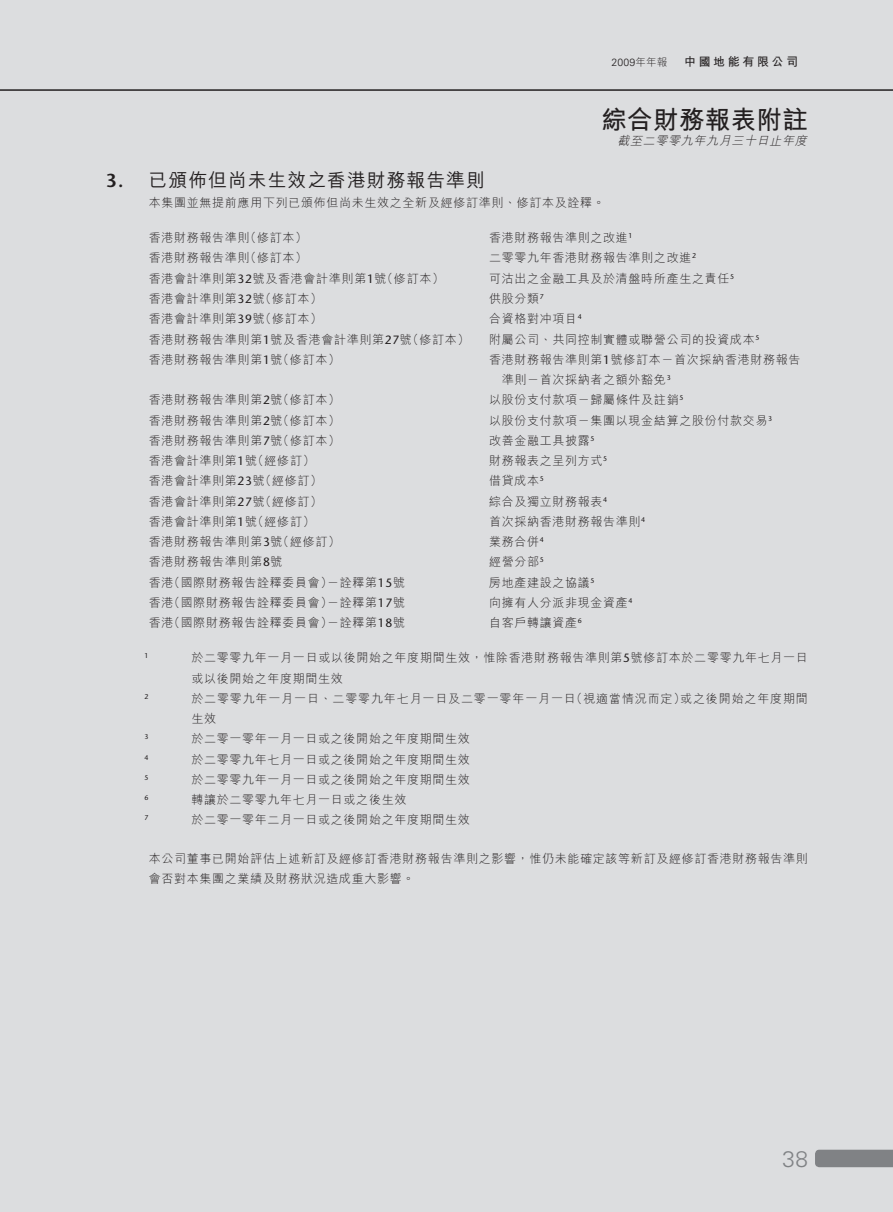
<style>
.page{position:relative;width:893px;height:1212px;background:#dcdddf}
.page>*{position:absolute;margin:0;border:0;box-sizing:border-box;transform-origin:0 0}
.t1{font:700 25.5px "M Hei HK";letter-spacing:.015em;color:#231f20}
.t2{font:300 22.5px "Univers LT Std";color:#808285}
.t3{font:500 18.75px "M Hei HK";letter-spacing:.055em;color:#231f20}
.t4{font:300 12px/20.2px "M Hei HK";letter-spacing:.055em;color:#231f20}
.t5{font:italic 300 12px "M Hei HK";color:#231f20}
.t6{font:700 12px "M Hei HK";letter-spacing:.215em;color:#231f20}
.t7{font:300 10.5px "Univers LT Std";color:#231f20}
.t8{font:500 7.05px "Stone Sans Std";color:#231f20}
.s1{font-family:"M Hei HK"}
.s2{font-family:"Stone Sans Std";font-weight:600}
.s3{font-family:"Stone Sans Std";font-weight:500}
</style>
<div class="page">
<svg style="left:815px;top:1150px;width:78px;height:17px"></svg>
<hr style="left:0;top:89px;width:893px;height:2px;background:#231f20">
<p class="t7" style="left:611px;top:56px;width:57px">2009<span class="s1">年年報</span></p>
<p class="t6" style="left:684px;top:53px;width:115px">中國地能有限公司</p>
<p class="t1" style="left:601px;top:101px;width:208px">綜合財務報表附註</p>
<p class="t5" style="left:617px;top:133px;width:195px">截至二零零九年九月三十日止年度</p>
<p class="t3" style="left:106px;top:166px;width:380px"><span class="s2">3.</span> 已頒佈但尚未生效之香港財務報告準則</p>
<p class="t4" style="left:149px;top:192px;width:458px">本集團並無提前應用下列已頒佈但尚未生效之全新及經修訂準則、修訂本及詮釋。</p>
<p class="t4" style="left:149px;top:227px;width:160px">香港財務報告準則（修訂本）</p>
<p class="t4" style="left:489px;top:227px;width:145px">香港財務報告準則之改進<sup>1</sup></p>
<p class="t4" style="left:149px;top:247px;width:160px">香港財務報告準則（修訂本）</p>
<p class="t4" style="left:489px;top:247px;width:209px">二零零九年香港財務報告準則之改進<sup>2</sup></p>
<p class="t4" style="left:149px;top:268px;width:297px">香港會計準則第<span class="s3">32</span>號及香港會計準則第<span class="s3">1</span>號（修訂本）</p>
<p class="t4" style="left:489px;top:268px;width:247px">可沽出之金融工具及於清盤時所產生之責任<sup>5</sup></p>
<p class="t4" style="left:149px;top:288px;width:175px">香港會計準則第<span class="s3">32</span>號（修訂本）</p>
<p class="t4" style="left:489px;top:288px;width:56px">供股分類<sup>7</sup></p>
<p class="t4" style="left:149px;top:308px;width:175px">香港會計準則第<span class="s3">39</span>號（修訂本）</p>
<p class="t4" style="left:489px;top:308px;width:94px">合資格對冲項目<sup>4</sup></p>
<p class="t4" style="left:149px;top:328px;width:322px">香港財務報告準則第<span class="s3">1</span>號及香港會計準則第<span class="s3">27</span>號（修訂本）</p>
<p class="t4" style="left:489px;top:328px;width:272px">附屬公司、共同控制實體或聯營公司的投資成本<sup>5</sup></p>
<p class="t4" style="left:149px;top:349px;width:193px">香港財務報告準則第<span class="s3">1</span>號（修訂本）</p>
<p class="t4" style="left:502px;top:349px;width:300px;text-indent:-13px">香港財務報告準則第<span class="s3">1</span>號修訂本－首次採納香港財務報告準則－首次採納者之額外豁免<sup>3</sup></p>
<p class="t4" style="left:149px;top:389px;width:193px">香港財務報告準則第<span class="s3">2</span>號（修訂本）</p>
<p class="t4" style="left:489px;top:389px;width:196px">以股份支付款項－歸屬條件及註銷<sup>5</sup></p>
<p class="t4" style="left:149px;top:409px;width:193px">香港財務報告準則第<span class="s3">2</span>號（修訂本）</p>
<p class="t4" style="left:489px;top:409px;width:285px">以股份支付款項－集團以現金結算之股份付款交易<sup>3</sup></p>
<p class="t4" style="left:149px;top:430px;width:193px">香港財務報告準則第<span class="s3">7</span>號（修訂本）</p>
<p class="t4" style="left:489px;top:430px;width:107px">改善金融工具披露<sup>5</sup></p>
<p class="t4" style="left:149px;top:450px;width:167px">香港會計準則第<span class="s3">1</span>號（經修訂）</p>
<p class="t4" style="left:489px;top:450px;width:120px">財務報表之呈列方式<sup>5</sup></p>
<p class="t4" style="left:149px;top:470px;width:175px">香港會計準則第<span class="s3">23</span>號（經修訂）</p>
<p class="t4" style="left:489px;top:470px;width:56px">借貸成本<sup>5</sup></p>
<p class="t4" style="left:149px;top:490px;width:175px">香港會計準則第<span class="s3">27</span>號（經修訂）</p>
<p class="t4" style="left:489px;top:490px;width:120px">綜合及獨立財務報表<sup>4</sup></p>
<p class="t4" style="left:149px;top:511px;width:167px">香港會計準則第<span class="s3">1</span>號（經修訂）</p>
<p class="t4" style="left:489px;top:511px;width:158px">首次採納香港財務報告準則<sup>4</sup></p>
<p class="t4" style="left:149px;top:531px;width:193px">香港財務報告準則第<span class="s3">3</span>號（經修訂）</p>
<p class="t4" style="left:489px;top:531px;width:56px">業務合併<sup>4</sup></p>
<p class="t4" style="left:149px;top:551px;width:135px">香港財務報告準則第<span class="s3">8</span>號</p>
<p class="t4" style="left:489px;top:551px;width:56px">經營分部<sup>5</sup></p>
<p class="t4" style="left:149px;top:571px;width:258px">香港（國際財務報告詮釋委員會）－詮釋第<span class="s3">15</span>號</p>
<p class="t4" style="left:489px;top:571px;width:107px">房地產建設之協議<sup>5</sup></p>
<p class="t4" style="left:149px;top:592px;width:258px">香港（國際財務報告詮釋委員會）－詮釋第<span class="s3">17</span>號</p>
<p class="t4" style="left:489px;top:592px;width:145px">向擁有人分派非現金資產<sup>4</sup></p>
<p class="t4" style="left:149px;top:612px;width:258px">香港（國際財務報告詮釋委員會）－詮釋第<span class="s3">18</span>號</p>
<p class="t4" style="left:489px;top:612px;width:94px">自客戶轉讓資產<sup>6</sup></p>
<p class="t8" style="left:145px;top:652px;width:6px">1</p>
<p class="t4" style="left:191px;top:647px;width:618px">於二零零九年一月一日或以後開始之年度期間生效，惟除香港財務報告準則第<span class="s3">5</span>號修訂本於二零零九年七月一日或以後開始之年度期間生效</p>
<p class="t8" style="left:145px;top:692px;width:6px">2</p>
<p class="t4" style="left:191px;top:688px;width:618px">於二零零九年一月一日、二零零九年七月一日及二零一零年一月一日（視適當情況而定）或之後開始之年度期間生效</p>
<p class="t8" style="left:145px;top:733px;width:6px">3</p>
<p class="t4" style="left:191px;top:728px;width:280px">於二零一零年一月一日或之後開始之年度期間生效</p>
<p class="t8" style="left:145px;top:753px;width:6px">4</p>
<p class="t4" style="left:191px;top:748px;width:280px">於二零零九年七月一日或之後開始之年度期間生效</p>
<p class="t8" style="left:145px;top:773px;width:6px">5</p>
<p class="t4" style="left:191px;top:769px;width:280px">於二零零九年一月一日或之後開始之年度期間生效</p>
<p class="t8" style="left:145px;top:793px;width:6px">6</p>
<p class="t4" style="left:191px;top:789px;width:217px">轉讓於二零零九年七月一日或之後生效</p>
<p class="t8" style="left:145px;top:814px;width:6px">7</p>
<p class="t4" style="left:191px;top:809px;width:280px">於二零一零年二月一日或之後開始之年度期間生效</p>
<p class="t4" style="left:149px;top:847px;width:661px">本公司董事已開始評估上述新訂及經修訂香港財務報告準則之影響，惟仍未能確定該等新訂及經修訂香港財務報告準則會否對本集團之業績及財務狀況造成重大影響。</p>
<p class="t2" style="left:783px;top:1145px;width:27px">38</p>
</div>
